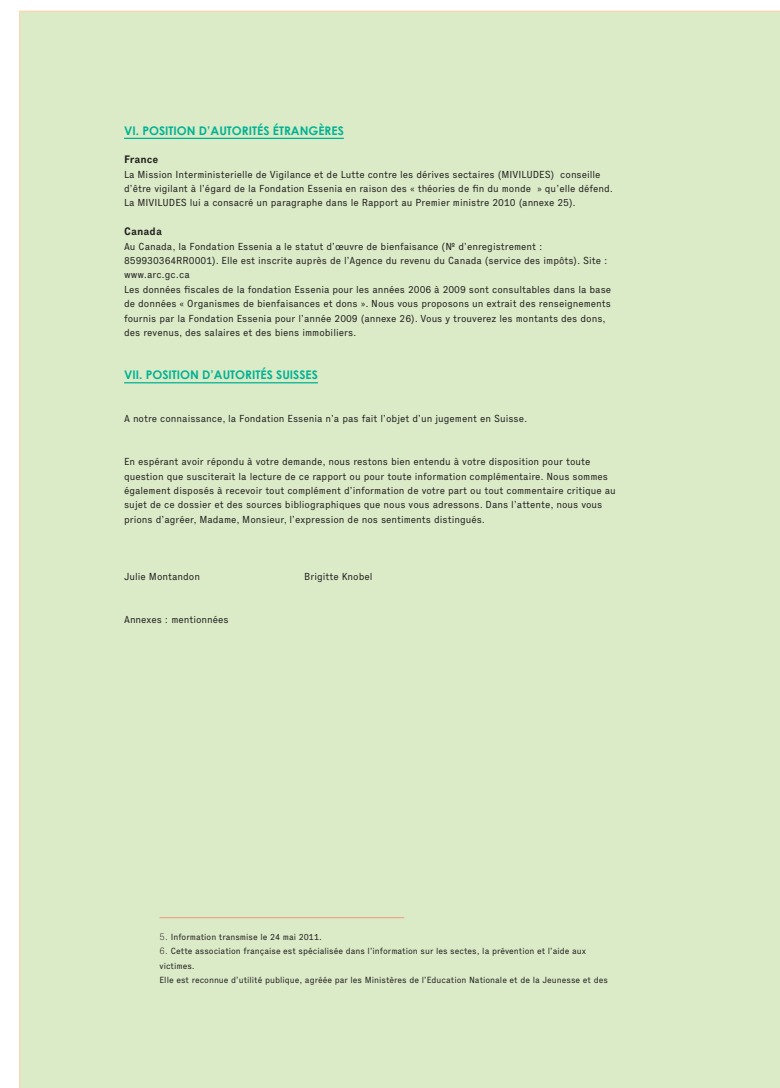
<style>
.page{position:relative;width:780px;height:1088px;background:#fff}
.page>*{position:absolute;margin:0;border:0;box-sizing:border-box;transform-origin:0 0}
.t1{font:700 11.88px "Century Gothic";color:#00b294}
.t2{font:700 10.62px "Executive 75";color:#231f20}
.t3{font:10px/14.4px "Executive 55 Reg";color:#231f20}
.t4{font:8.75px/14.4px "Executive 55 Reg";color:#231f20}
.s1{font-family:"Executive 35";font-weight:100;font-size:9.38px}
</style>
<div class="page">
<div style="left:19px;top:11px;width:761px;height:1077px;background:#dbebc7"></div>
<hr style="left:124px;top:138px;width:220px;height:1px;background:#00b294">
<hr style="left:124px;top:382px;width:194px;height:1px;background:#00b294">
<hr style="left:159px;top:917px;width:245px;height:1px;background:#f6977a">
<p class="t1" style="left:124px;top:123px;width:221px">VI . POSITION D’AUTORITÉS ÉTRANGÈRES</p>
<p class="t2" style="left:124px;top:153px;width:36px">France</p>
<p class="t3" style="left:124px;top:167px;width:409px">La M ission I nterministerielle de Vigilance et de Lutte contre les dérives sectaires (MIVI LUDES</p>
<p class="t3" style="left:124px;top:167px;width:490px;text-indent:426px">) conseille d’être vigilant à l’égard de la Fondation Essenia en raison des « théories de fin du monde » qu’elle défend.<br>La MIVI LUDES</p>
<p class="t3" style="left:190px;top:196px;width:387px">lui a consacré un paragraphe dans le Rapport au Premier ministre 2010 (annexe 25).</p>
<p class="t2" style="left:124px;top:225px;width:40px">Canada</p>
<p class="t3" style="left:124px;top:239px;width:488px">Au Canada, la Fondation Essenia a le statut d’œuvre de bienfaisance (N° d’enregistrement :<br>859930364RR0001). Elle est inscrite auprès de l’Agence du revenu du Canada (service des impôts). Site : www.arc.gc.ca<br>Les données fiscales de la fondation Essenia pour les années 2006 à 2009 sont consultables dans la base de données « Organismes de bienfaisances et dons ». Nous vous proposons un extrait des renseignements fournis par la Fondation Essenia pour l’année 2009 (annexe 26). Vous y trouverez les montants des dons, des revenus, des salaires et des biens immobiliers.</p>
<p class="t1" style="left:124px;top:367px;width:195px">VII . POSITION D’AUTORITÉS SUISSES</p>
<p class="t3" style="left:124px;top:411px;width:405px">A notre connaissance, la Fondation Essenia n’a pas fait l’objet d’un jugement en Suisse.</p>
<p class="t3" style="left:124px;top:455px;width:493px">En espérant avoir répondu à votre demande, nous restons bien entendu à votre disposition pour toute question que susciterait la lecture de ce rapport ou pour toute information complémentaire. Nous sommes également disposés à recevoir tout complément d’information de votre part ou tout commentaire critique au sujet de ce dossier et des sources bibliographiques que nous vous adressons. Dans l’attente, nous vous prions d’agréer, Madame, Monsieur, l’expression de nos sentiments distingués.</p>
<p class="t3" style="left:124px;top:570px;width:77px">Julie Montandon</p>
<p class="t3" style="left:304px;top:570px;width:70px">Brigitte Knobel</p>
<p class="t3" style="left:124px;top:613px;width:106px">Annexes : mentionnées</p>
<p class="t4" style="left:159px;top:929px;width:164px"><span class="s1">5.</span> I nformation transmise le 24 mai 2011.</p>
<p class="t4" style="left:159px;top:944px;width:450px"><span class="s1">6.</span> Cette association française est spécialisée dans l’information sur les sectes, la prévention et l’aide aux victimes.<br>Elle est reconnue d’utilité publique, agréée par les M inistères de l’Education Nationale et de la Jeunesse et des</p>
</div>
